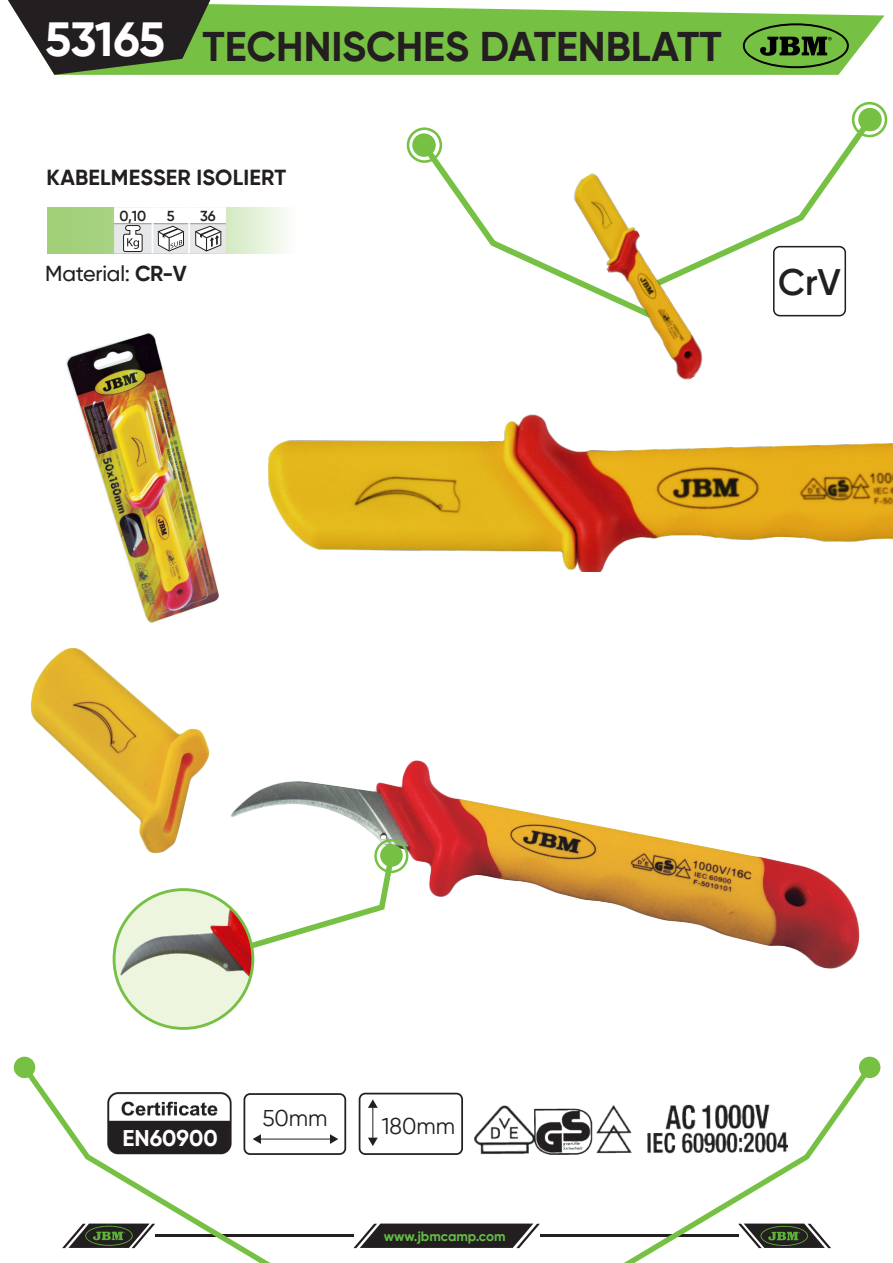
<style>
.page{position:relative;width:893px;height:1263px;background:#fff}
.page>*{position:absolute;margin:0;border:0;box-sizing:border-box;transform-origin:0 0}
.t1{font:700 47.85px "Gilroy";letter-spacing:-.02em;color:#fff}
.t2{font:700 41.4px "Gilroy";color:#231f20}
.t3{font:600 36.9px "Gilroy";color:#231f20}
.Descripcions_recuadr{font:22.8px "Gilroy";color:#231f20}
.t4{font:700 22.65px "Gilroy";color:#fff}
.TÍTULO{font:700 21.75px "Gilroy";letter-spacing:.01em;color:#231f20}
.t5{font:500 21.6px "Gilroy";letter-spacing:-.01em;color:#231f20}
.info_peso_y_cantidad{font:600 14.4px "Gilroy";color:#231f20}
.t6{font:700 13.5px "Gilroy";color:#65bc46}
.s1{font-weight:700}
</style>
<div class="page">
<hr style="left:155px;top:1234px;width:198px;height:3px;background:#231f20">
<hr style="left:540px;top:1234px;width:198px;height:3px;background:#231f20">
<svg style="left:353px;top:1223px;width:187px;height:25px"></svg>
<svg style="left:210px;top:4px;width:674px;height:71px;fill:#76c043"></svg>
<svg style="left:8px;top:0;width:202px;height:75px"></svg>
<svg style="left:743px;top:23px;width:106px;height:45px"></svg>
<div style="left:773px;top:246px;width:73px;height:70px;border:2px solid #231f20;border-radius:6px"></div>
<div style="left:852px;top:102px;width:35px;height:35px;border:3px solid #76c043;border-radius:50%"></div>
<svg style="left:717px;top:111px;width:161px;height:189px"></svg>
<div style="left:858px;top:108px;width:24px;height:23px;background:#76c043;border-radius:50%"></div>
<svg style="left:624px;top:1060px;width:253px;height:203px"></svg>
<div style="left:859px;top:1057px;width:21px;height:21px;background:#76c043;border-radius:50%"></div>
<svg style="left:17px;top:1060px;width:291px;height:203px"></svg>
<div style="left:14px;top:1057px;width:21px;height:21px;background:#76c043;border-radius:50%"></div>
<div style="left:407px;top:127px;width:35px;height:36px;border:3px solid #76c043;border-radius:50%"></div>
<svg style="left:416px;top:137px;width:144px;height:140px"></svg>
<div style="left:412px;top:133px;width:24px;height:24px;background:#76c043;border-radius:50%"></div>
<img style="left:66px;top:333px;width:203px;height:290px">
<img style="left:269px;top:415px;width:624px;height:156px">
<img style="left:560px;top:173px;width:157px;height:207px">
<img style="left:475px;top:1105px;width:312px;height:50px">
<hr style="left:372px;top:1106px;width:1px;height:33px;background:#231f20">
<svg style="left:368px;top:1138px;width:10px;height:8px"></svg>
<svg style="left:368px;top:1099px;width:10px;height:9px"></svg>
<div style="left:359px;top:1093px;width:104px;height:62px;border:2px solid #231f20;border-radius:6px"></div>
<hr style="left:260px;top:1139px;width:71px;height:1px;background:#231f20">
<svg style="left:253px;top:1134px;width:8px;height:10px"></svg>
<svg style="left:330px;top:1134px;width:8px;height:10px"></svg>
<div style="left:244px;top:1093px;width:102px;height:62px;border:2px solid #231f20;border-radius:6px"></div>
<img style="left:108px;top:1093px;width:124px;height:62px">
<svg style="left:47px;top:207px;width:239px;height:46px"></svg>
<img style="left:30px;top:647px;width:829px;height:336px">
<svg style="left:206px;top:838px;width:205px;height:126px"></svg>
<div style="left:114px;top:889px;width:139px;height:139px;background:#edf5df;border-radius:50%"></div>
<img style="left:120px;top:906px;width:133px;height:91px">
<div style="left:113px;top:888px;width:141px;height:142px;border:3px solid #76c043;border-radius:50%"></div>
<p class="t1" style="left:45px;top:10px;width:121px">53165</p>
<p class="t2" style="left:202px;top:21px;width:521px">TECHNISCHES DATENBLATT</p>
<p class="TÍTULO" style="left:46px;top:164px;width:241px">KABELMESSER ISOLIERT</p>
<p class="info_peso_y_cantidad" style="left:119px;top:207px;width:29px">0,10</p>
<p class="info_peso_y_cantidad" style="left:167px;top:207px;width:9px">5</p>
<p class="info_peso_y_cantidad" style="left:200px;top:207px;width:17px">36</p>
<p class="t5" style="left:45px;top:260px;width:143px">Material: <span class="s1">CR-V</span></p>
<p class="t3" style="left:778px;top:260px;width:64px">CrV</p>
<p class="t4" style="left:122px;top:1123px;width:97px">EN60900</p>
<p class="Descripcions_recuadr" style="left:263px;top:1104px;width:66px">50mm</p>
<p class="Descripcions_recuadr" style="left:382px;top:1112px;width:75px">180mm</p>
<p class="t6" style="left:384px;top:1228px;width:123px">www.jbmcamp.com</p>
</div>
